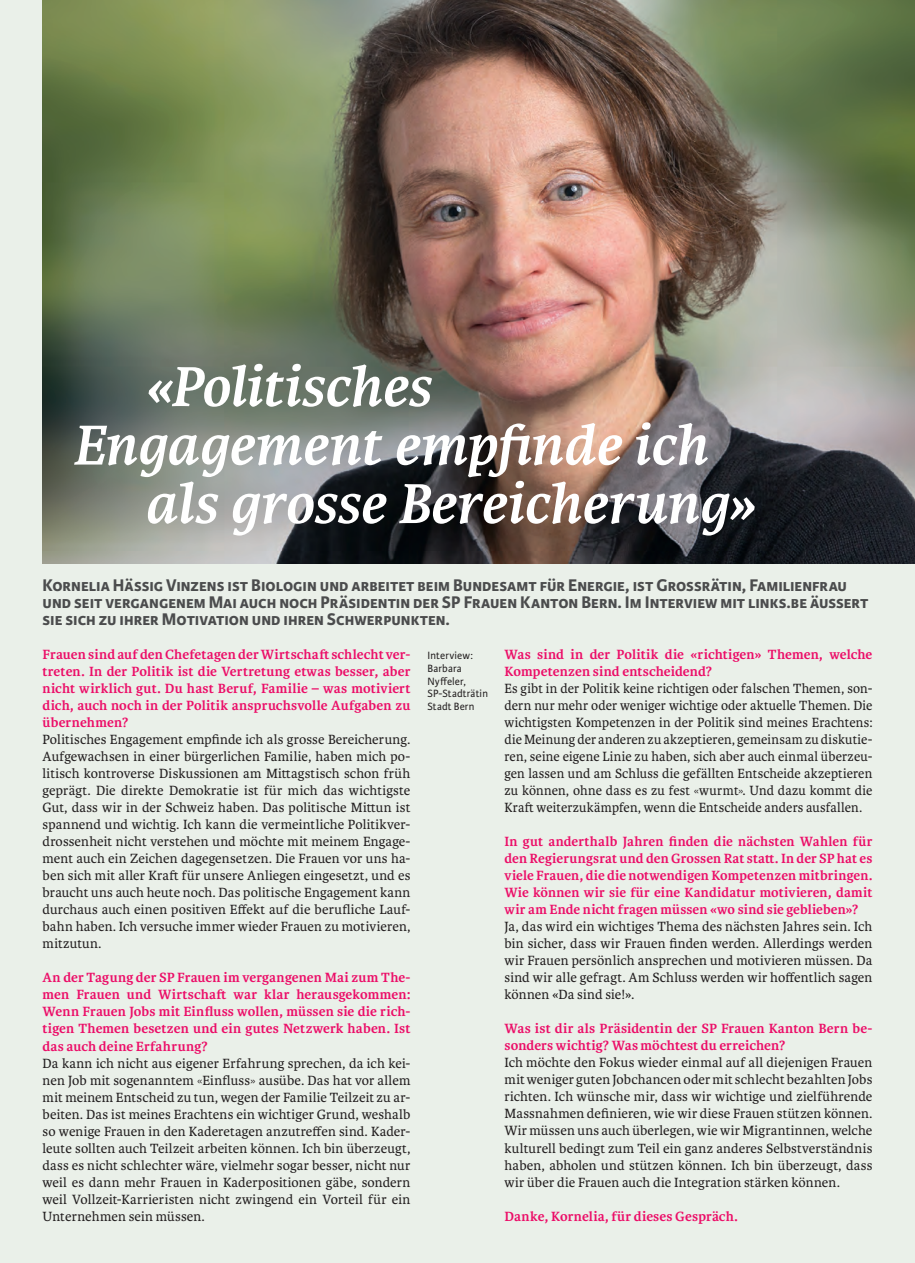
<style>
.page{position:relative;width:915px;height:1263px;background:#fff}
.page>*{position:absolute;margin:0;border:0;box-sizing:border-box;transform-origin:0 0}
.t1{font:italic 700 60px "Karmina";letter-spacing:-.005em;color:#fff}
.t2{font:700 18px/17px "Karmina Sans";color:#4b4c4d}
.t3{font:14.25px/17px "Karmina";letter-spacing:.005em;color:#231f20;text-align:justify}
.t4{font:700 14.25px/17px "Karmina";letter-spacing:.01em;color:#ec0e68;text-align:justify}
.t5{font:11.25px/12.8px "Karmina Sans";letter-spacing:.015em;color:#231f20}
.s1{font-family:"Nimbus San Nov"}
</style>
<div class="page">
<div style="left:0;top:0;width:914px;height:1263px;background:#eaf0e9"></div>
<img style="left:43px;top:0;width:871px;height:563px">
<h1 class="t1" style="left:145px;top:352px;width:288px">«Politisches</h1>
<h1 class="t1" style="left:72px;top:410px;width:636px">Engagement empfinde ich</h1>
<h1 class="t1" style="left:145px;top:469px;width:610px">als grosse Bereicherung»</h1>
<p class="t2" style="left:43px;top:577px;width:827px">Kornelia Hässig Vinzens ist Biologin und arbeitet beim Bundesamt für Energie, ist Grossrätin, Familienfrau und seit vergangenem Mai auch noch Präsidentin der SP Frauen Kanton Bern. Im Interview mit links.be äussert sie sich zu ihrer Motivation und ihren Schwerpunkten.</p>
<p class="t4" style="left:43px;top:646px;width:369px">Frauen sind auf den Chefetagen der Wirtschaft schlecht ver&shy;treten. In der Politik ist die Vertretung etwas besser, aber nicht wirklich gut. Du hast Beruf, Familie – was motiviert dich, auch noch in der Politik anspruchsvolle Aufgaben zu übernehmen?</p>
<p class="t3" style="left:43px;top:731px;width:369px">Politisches Engagement empfinde ich als grosse Bereicherung.<br>Aufgewachsen in einer bürgerlichen Familie, haben mich po&shy;litisch kontroverse Diskussionen am Mittagstisch schon früh geprägt. Die direkte Demokratie ist für mich das wichtigste Gut, dass wir in der Schweiz haben. Das politische Mittun ist spannend und wichtig. Ich kann die vermeintliche Politikver&shy;drossenheit nicht verstehen und möchte mit meinem Engage&shy;ment auch ein Zeichen dagegensetzen. Die Frauen vor uns ha&shy;ben sich mit aller Kraft für unsere Anliegen eingesetzt, und es braucht uns auch heute noch. Das politische Engagement kann durchaus auch einen positiven Effekt auf die berufliche Lauf&shy;bahn haben. Ich versuche immer wieder Frauen zu motivieren, mitzutun.</p>
<p class="t4" style="left:43px;top:969px;width:369px">An der Tagung der SP Frauen im vergangenen Mai zum The&shy;men Frauen und Wirtschaft war klar herausgekommen:<br>Wenn Frauen Jobs mit Einfluss wollen, müssen sie die rich&shy;tigen Themen besetzen und ein gutes Netzwerk haben. Ist das auch deine Erfahrung?</p>
<p class="t3" style="left:43px;top:1054px;width:369px">Da kann ich nicht aus eigener Erfahrung sprechen, da ich kei&shy;nen Job mit sogenanntem <span class="s1">«</span>Einfluss<span class="s1">»</span> ausübe. Das hat vor allem mit meinem Entscheid zu tun, wegen der Familie Teilzeit zu ar&shy;beiten. Das ist meines Erachtens ein wichtiger Grund, weshalb so wenige Frauen in den Kaderetagen anzutreffen sind. Kader&shy;leute sollten auch Teilzeit arbeiten können. Ich bin überzeugt, dass es nicht schlechter wäre, vielmehr sogar besser, nicht nur weil es dann mehr Frauen in Kaderpositionen gäbe, sondern weil Vollzeit-Karrieristen nicht zwingend ein Vorteil für ein Unternehmen sein müssen.</p>
<p class="t5" style="left:427px;top:649px;width:62px">Interview:<br>Barbara<br>Nyffeler,<br>SP-Stadträtin<br>Stadt Bern</p>
<p class="t4" style="left:504px;top:646px;width:369px">Was sind in der Politik die «richtigen» Themen, welche<br>Kompetenzen sind entscheidend?</p>
<p class="t3" style="left:504px;top:680px;width:369px">Es gibt in der Politik keine richtigen oder falschen Themen, son&shy;dern nur mehr oder weniger wichtige oder aktuelle Themen. Die wichtigsten Kompetenzen in der Politik sind meines Erachtens: die Meinung der anderen zu akzeptieren, gemeinsam zu diskutie&shy;ren, seine eigene Linie zu haben, sich aber auch einmal überzeu&shy;gen lassen und am Schluss die gefällten Entscheide akzeptieren zu können, ohne dass es zu fest <span class="s1">«</span>wurmt<span class="s1">»</span>. Und dazu kommt die Kraft weiterzukämpfen, wenn die Entscheide anders ausfallen.</p>
<p class="t4" style="left:504px;top:833px;width:369px">In gut anderthalb Jahren finden die nächsten Wahlen für den Regierungsrat und den Grossen Rat statt. In der SP hat es viele Frauen, die die notwendigen Kompetenzen mitbringen.<br>Wie können wir sie für eine Kandidatur motivieren, damit wir am Ende nicht fragen müssen «wo sind sie geblieben»?</p>
<p class="t3" style="left:504px;top:918px;width:369px">Ja, das wird ein wichtiges Thema des nächsten Jahres sein. Ich bin sicher, dass wir Frauen finden werden. Allerdings werden wir Frauen persönlich ansprechen und motivieren müssen. Da sind wir alle gefragt. Am Schluss werden wir hoffentlich sagen können «Da sind sie!».</p>
<p class="t4" style="left:504px;top:1020px;width:369px">Was ist dir als Präsidentin der SP Frauen Kanton Bern be&shy;sonders wichtig? Was möchtest du erreichen?</p>
<p class="t3" style="left:504px;top:1054px;width:369px">Ich möchte den Fokus wieder einmal auf all diejenigen Frauen mit weniger guten Jobchancen oder mit schlecht bezahlten Jobs richten. Ich wünsche mir, dass wir wichtige und zielführende Massnahmen definieren, wie wir diese Frauen stützen können.<br>Wir müssen uns auch überlegen, wie wir Migrantinnen, welche kulturell bedingt zum Teil ein ganz anderes Selbstverständnis haben, abholen und stützen können. Ich bin überzeugt, dass wir über die Frauen auch die Integration stärken können.</p>
<p class="t4" style="left:504px;top:1208px;width:235px">Danke, Kornelia, für dieses Gespräch.</p>
</div>
